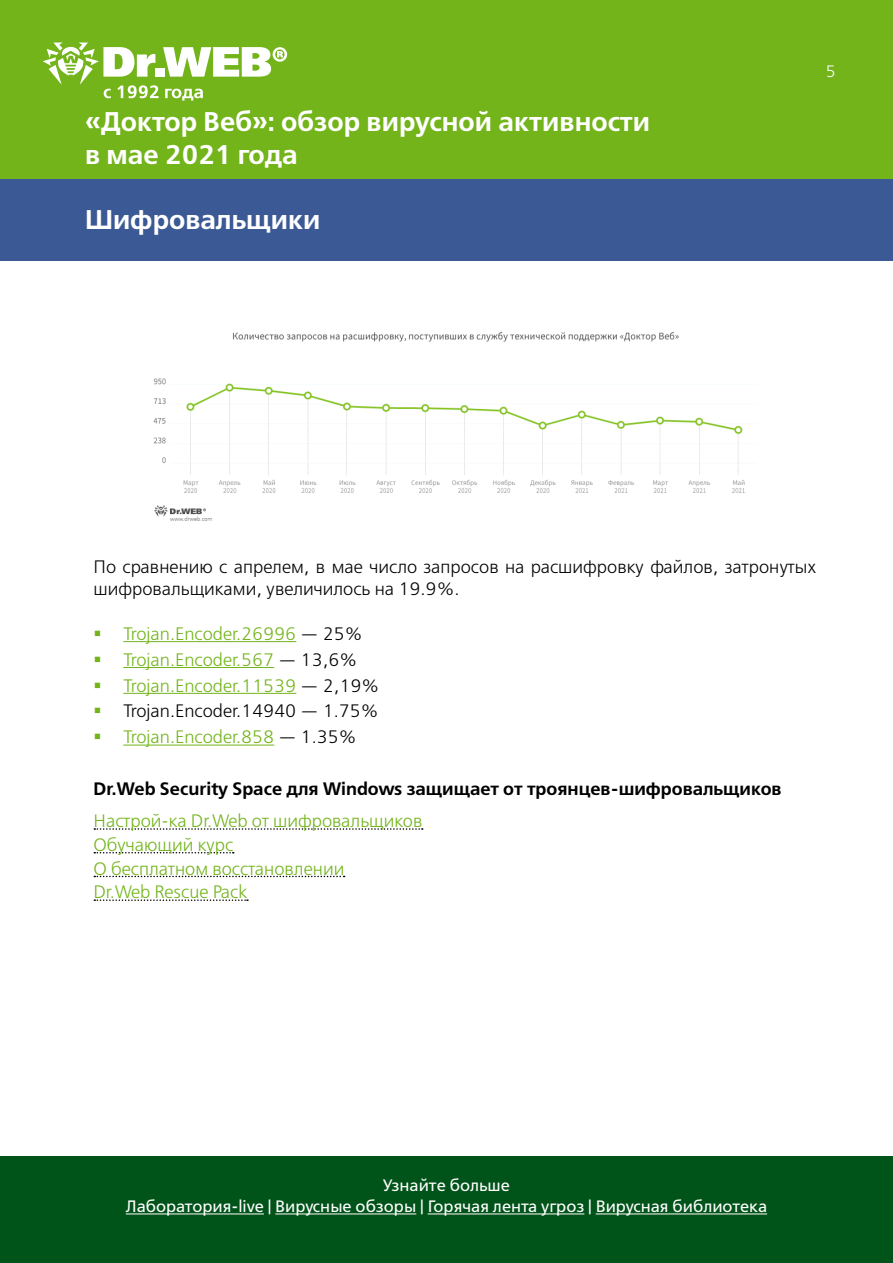
<style>
.page{position:relative;width:893px;height:1263px;background:#fff}
.page>*{position:absolute;margin:0;border:0;box-sizing:border-box;transform-origin:0 0}
.t1{font:600 27px/32.4px "Free Set";color:#fff}
.t2{font:300 18px/23.7px "Free Set";color:#72b41a}
.t3{font:300 18px/21.6px "Free Set";color:#000}
.t4{font:600 18px "Free Set";color:#000}
.t5{font:16.5px/21.6px "Free Set";color:#fff;text-align:center}
.t6{font:300 16.5px "Free Set";color:#fff}
.s1{color:#000}
.s2{color:#72b41a}
</style>
<div class="page">
<div style="left:0;top:0;width:893px;height:179px;background:#72b41a"></div>
<svg style="left:43px;top:43px;width:244px;height:58px"></svg>
<div style="left:0;top:1157px;width:893px;height:106px;background:#005319"></div>
<hr style="left:126px;top:1213px;width:138px;height:1px;background:#fff">
<hr style="left:275px;top:1213px;width:141px;height:1px;background:#fff">
<hr style="left:428px;top:1213px;width:156px;height:1px;background:#fff">
<hr style="left:596px;top:1213px;width:171px;height:1px;background:#fff">
<div style="left:0;top:179px;width:893px;height:81px;background:#3b5995"></div>
<hr style="left:123px;top:641px;width:173px;height:1px;background:#72b41a">
<hr style="left:123px;top:667px;width:151px;height:1px;background:#72b41a">
<hr style="left:123px;top:693px;width:173px;height:1px;background:#72b41a">
<hr style="left:123px;top:745px;width:151px;height:1px;background:#72b41a">
<svg style="left:94px;top:828px;width:329px;height:2px"></svg>
<svg style="left:94px;top:852px;width:140px;height:1px"></svg>
<svg style="left:94px;top:876px;width:251px;height:1px"></svg>
<svg style="left:94px;top:899px;width:154px;height:2px"></svg>
<img style="left:153px;top:332px;width:592px;height:189px">
<h1 class="t1" style="left:85px;top:105px;width:567px">«Доктор Веб»: обзор вирусной активности в мае 2021 года</h1>
<h1 class="t1" style="left:85px;top:203px;width:237px">Шифровальщики</h1>
<p class="t6" style="left:826px;top:61px;width:12px">5</p>
<p class="t3" style="left:94px;top:556px;width:724px">По сравнению с апрелем, в мае число запросов на расшифровку файлов, затронутых шифровальщиками, увеличилось на 19.9%.</p>
<p class="t2" style="left:94px;top:621px;width:271px">▪ Trojan.Encoder.26996 <span class="s1">— 25%</span></p>
<p class="t2" style="left:94px;top:647px;width:265px">▪ Trojan.Encoder.567 <span class="s1">— 13,6%</span></p>
<p class="t2" style="left:94px;top:673px;width:287px">▪ Trojan.Encoder.11539 <span class="s1">— 2,19%</span></p>
<p class="t3" style="left:94px;top:700px;width:287px"><span class="s2">▪</span> Trojan.Encoder.14940 — 1.75%</p>
<p class="t2" style="left:94px;top:725px;width:265px">▪ Trojan.Encoder.858 <span class="s1">— 1.35%</span></p>
<p class="t4" style="left:94px;top:777px;width:690px">Dr.Web Security Space для Windows защищает от троянцев-шифровальщиков</p>
<p class="t2" style="left:94px;top:809px;width:330px">Настрой-ка Dr.Web от шифровальщиков<br>Обучающий курс<br>О бесплатном восстановлении<br>Dr.Web Rescue Pack</p>
<p class="t5" style="left:126px;top:1174px;width:643px">Узнайте больше<br>Лаборатория-live | Вирусные обзоры | Горячая лента угроз | Вирусная библиотека</p>
</div>
